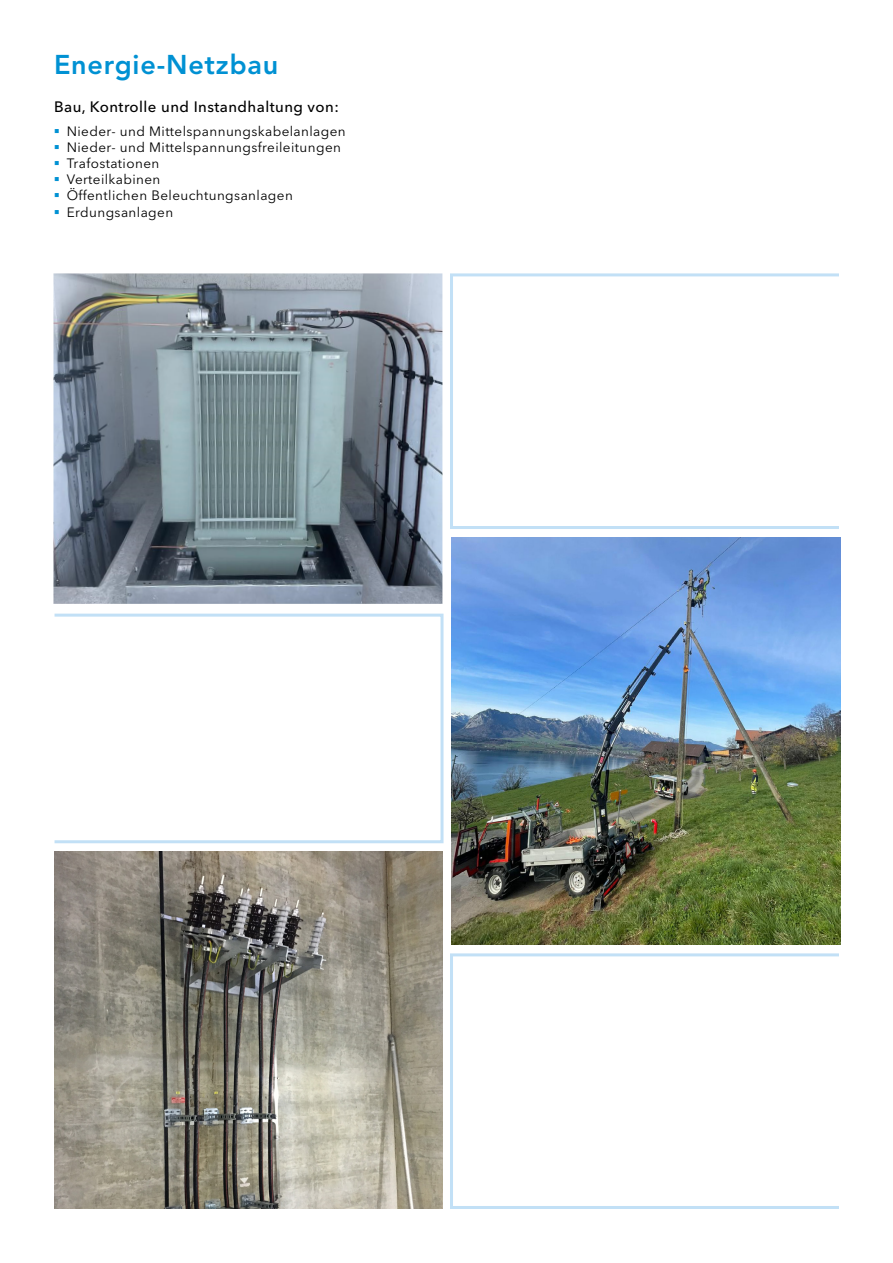
<style>
.page{position:relative;width:893px;height:1263px;background:#fff}
.page>*{position:absolute;margin:0;border:0;box-sizing:border-box;transform-origin:0 0}
.t1{font:800 27px "Avenir LT Std";letter-spacing:.03em;color:#0091d3}
.t2{font:500 15px "Avenir Next W1 G";letter-spacing:.03em;color:#000}
.t3{font:13.5px/16.2px "Avenir Next W1 G";letter-spacing:.03em;color:#000}
</style>
<div class="page">
<img style="left:451px;top:538px;width:389px;height:407px">
<img style="left:54px;top:851px;width:389px;height:358px">
<img style="left:53px;top:273px;width:389px;height:331px">
<div style="left:450px;top:273px;width:390px;height:256px;border:3px solid #c2e0f6"></div>
<div style="left:53px;top:614px;width:390px;height:229px;border:3px solid #c2e0f6"></div>
<div style="left:450px;top:953px;width:390px;height:256px;border:3px solid #c2e0f6"></div>
<h1 class="t1" style="left:54px;top:49px;width:226px">Energie-Netzbau</h1>
<p class="t2" style="left:54px;top:97px;width:286px">Bau, Kontrolle und Instandhaltung von:</p>
<p class="t3" style="left:67px;top:123px;width:281px">Nieder- und Mittelspannungskabelanlagen<br>Nieder- und Mittelspannungsfreileitungen<br>Trafostationen<br>Verteilkabinen<br>Öffentlichen Beleuchtungsanlagen<br>Erdungsanlagen</p>
</div>
